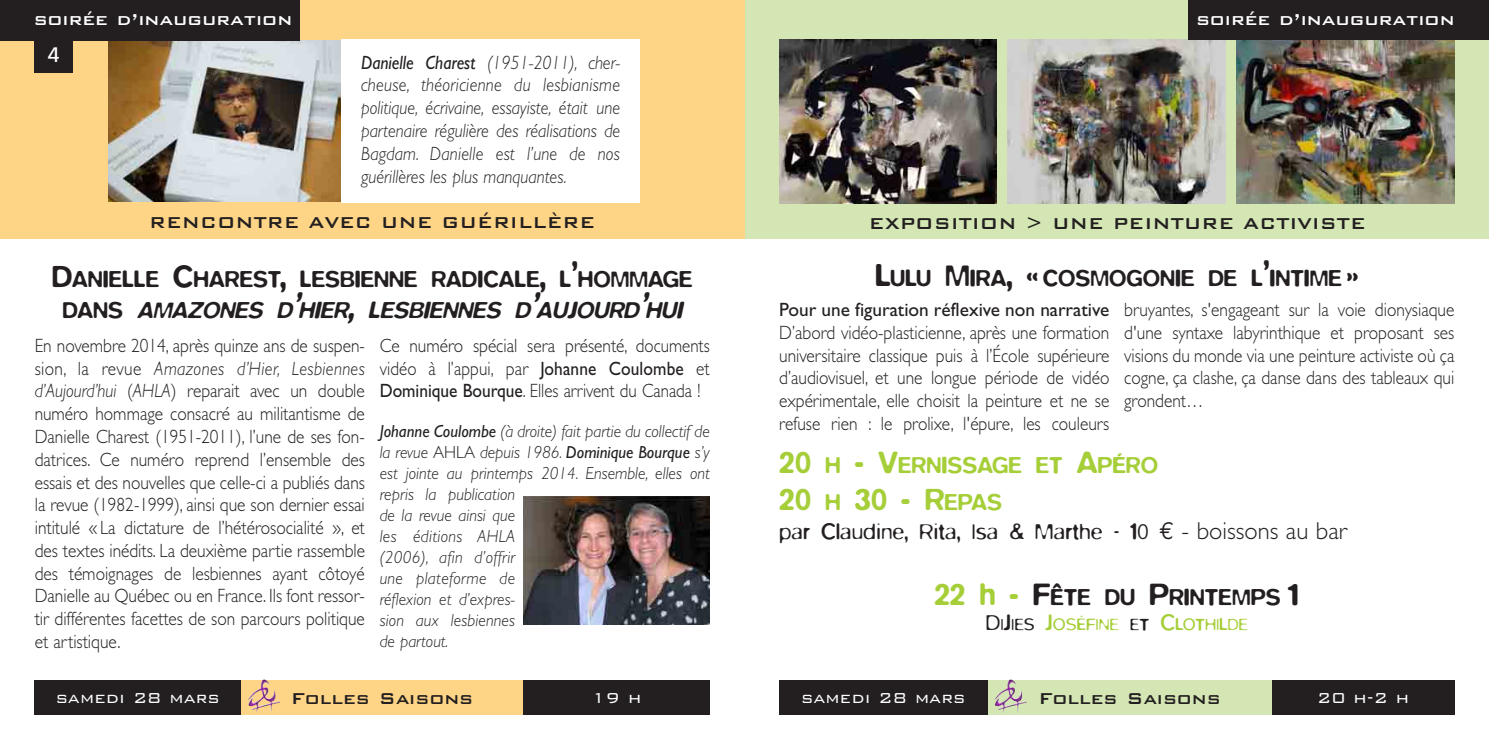
<style>
.page{position:relative;width:1489px;height:745px;background:#fff}
.page>*{position:absolute;margin:0;border:0;box-sizing:border-box;transform-origin:0 0}
.t1{font:500 31.5px "Blur";color:#a6ce39}
.t2{font:300 24.5px "Blur";color:#231f20}
.t3{font:500 23.62px/31.5px "Blur";color:#231f20;text-align:center}
.t4{font:500 23.62px "Blur";color:#a6ce39}
.t5{font:500 21px "Bank Gothic";color:#231f20}
.t6{font:500 21px "Bank Gothic";color:#fff}
.t7{font:21px "Frutiger";color:#fff}
.t8{font:300 19.25px/22.8px "Gill Sans";color:#231f20;text-align:justify;scale:.9 1}
.t9{font:italic 300 19.25px/22.8px "Gill Sans";color:#231f20;text-align:justify;scale:.9 1}
.t10{font:19.25px "Gill Sans";color:#231f20}
.t11{font:300 19.25px "Bank Gothic";color:#fff}
.t12{font:300 18.38px "Blur";color:#a6ce39}
.t13{font:italic 300 17.5px/21px "Gill Sans";color:#231f20;scale:.95 1}
.s1{font-weight:400}
.s2{font-size:31.5px}
.s3{font-style:italic}
.s4{font-style:italic;font-size:31.5px}
.s5{font-style:normal}
.s6{font-size:23.62px}
.s7{font-family:"Euro Mono";font-weight:400}
.s8{font-family:"Gill Sans"}
.s9{font-size:31.5px;color:#a6ce39}
.s10{font-size:24.5px;color:#231f20}
.s11{color:#231f20}
.s12{font-size:24.5px}
</style>
<div class="page">
<div style="left:738px;top:0;width:750px;height:239px;background:#d3e6b4"></div>
<div style="left:986px;top:680px;width:285px;height:34px;background:#d3e6b4"></div>
<div style="left:1271px;top:680px;width:182px;height:34px;background:#231f20"></div>
<div style="left:779px;top:680px;width:208px;height:34px;background:#231f20"></div>
<img style="left:779px;top:40px;width:217px;height:163px">
<img style="left:1007px;top:40px;width:218px;height:163px">
<img style="left:1236px;top:40px;width:217px;height:163px">
<img style="left:994px;top:679px;width:32px;height:32px">
<div style="left:1188px;top:0;width:300px;height:40px;background:#231f20"></div>
<div style="left:0;top:0;width:745px;height:239px;background:#fed586"></div>
<div style="left:240px;top:680px;width:289px;height:34px;background:#fed586"></div>
<div style="left:523px;top:680px;width:186px;height:34px;background:#231f20"></div>
<div style="left:35px;top:680px;width:206px;height:34px;background:#231f20"></div>
<img style="left:524px;top:496px;width:185px;height:128px">
<img style="left:248px;top:679px;width:32px;height:32px">
<img style="left:108px;top:40px;width:233px;height:162px">
<div style="left:341px;top:40px;width:299px;height:163px;background:#fff"></div>
<div style="left:35px;top:38px;width:38px;height:35px;background:#231f20"></div>
<div style="left:0;top:0;width:300px;height:41px;background:#231f20"></div>
<p class="t6" style="left:34px;top:3px;width:260px">soirée d’inauguration</p>
<p class="t7" style="left:48px;top:47px;width:13px">4</p>
<p class="t9" style="left:361px;top:52px;width:289px"><span class="s1">Danielle Charest</span> (1951-2011), cher&shy;cheuse, théoricienne du lesbianisme politique, écrivaine, essayiste, était une partenaire régulière des réalisations de Bagdam. Danielle est l’une de nos guérillères les plus manquantes.</p>
<p class="t5" style="left:149px;top:206px;width:447px">RENCONTRE AVEC UNE GUÉRILLÈRE</p>
<p class="t3" style="left:52px;top:262px;width:642px"><span class="s2">D</span>ANIELLE <span class="s2">C</span>HAREST<span class="s2">,</span> LESBIENNE RADICALE<span class="s2">,</span> L<span class="s2">’</span>HOMMAGE<br>DANS <span class="s3">AMAZONES D</span><span class="s4">’</span><span class="s3">HIER</span><span class="s4">,</span> <span class="s3">LESBIENNES D</span><span class="s4">’</span><span class="s3">AUJOURD</span><span class="s4">’</span><span class="s3">HUI</span></p>
<p class="t8" style="left:35px;top:335px;width:368px">En novembre 2014, après quinze ans de suspen&shy;sion, la revue <span class="s3">Amazones d’Hier, Lesbiennes d’Aujourd’hui</span> (<span class="s3">AHLA</span>) reparait avec un double numéro hommage consacré au militantisme de Danielle Charest (1951-2011), l’une de ses fon&shy;datrices. Ce numéro reprend l’ensemble des essais et des nouvelles que celle-ci a publiés dans la revue (1982-1999), ainsi que son dernier essai intitulé « La dictature de l’hétérosocialité », et des textes inédits. La deuxième partie rassemble des témoignages de lesbiennes ayant côtoyé Danielle au Québec ou en France. Ils font ressor&shy;tir différentes facettes de son parcours politique et artistique.</p>
<p class="t8" style="left:379px;top:335px;width:368px">Ce numéro spécial sera présenté, documents vidéo à l’appui, par <span class="s1">Johanne Coulombe</span> et <span class="s1">Dominique Bourque</span>. Elles arrivent du Canada !</p>
<p class="t13" style="left:379px;top:421px;width:349px"><span class="s1">Johanne Coulombe</span> (à droite) fait partie du collectif de la revue <span class="s5">AHLA</span> depuis 1986. <span class="s1">Dominique Bourque</span> s’y est jointe au printemps 2014. Ensemble, elles ont repris la publication<br>de la revue ainsi que<br>les éditions AHLA<br>(2006), afin d’offrir<br>une plateforme de<br>réflexion et d’expres-<br>sion aux lesbiennes<br>de partout.</p>
<p class="t11" style="left:56px;top:682px;width:166px">samedi 28 mars</p>
<p class="t5" style="left:291px;top:682px;width:184px">Folles Saisons</p>
<p class="t11" style="left:591px;top:682px;width:52px">19 h</p>
<p class="t6" style="left:1195px;top:3px;width:260px">soirée d’inauguration</p>
<p class="t5" style="left:868px;top:207px;width:498px">EXPOSITION &gt; UNE PEINTURE ACTIVISTE</p>
<p class="t3" style="left:875px;top:262px;width:484px"><span class="s2">L</span>ULU <span class="s2">M</span>IRA<span class="s2">, «</span> COSMOGONIE DE L<span class="s2">’</span>INTIME <span class="s2">»</span></p>
<p class="t10" style="left:779px;top:302px;width:331px">Pour une figuration réflexive non narrative</p>
<p class="t8" style="left:779px;top:322px;width:368px">D’abord vidéo-plasticienne, après une formation universitaire classique puis à l’École supérieure d’audiovisuel, et une longue période de vidéo expérimentale, elle choisit la peinture et ne se refuse rien : le prolixe, l'épure, les couleurs</p>
<p class="t8" style="left:1124px;top:300px;width:368px">bruyantes, s'engageant sur la voie dionysiaque d'une syntaxe labyrinthique et proposant ses visions du monde via une peinture activiste où ça cogne, ça clashe, ça danse dans des tableaux qui grondent…</p>
<p class="t4" style="left:779px;top:450px;width:380px"><span class="s2">20</span> H <span class="s2">- V</span>ERNISSAGE ET <span class="s2">A</span>PÉRO</p>
<h1 class="t1" style="left:779px;top:480px;width:224px">20 <span class="s6">H</span> 30 - R<span class="s6">EPAS</span></h1>
<p class="t2" style="left:779px;top:516px;width:569px">par Claudine, Rita, Isa &amp; Marthe - 10 <span class="s7">€</span> <span class="s8">- boissons au bar</span></p>
<p class="t3" style="left:934px;top:581px;width:366px"><span class="s9">22 h -</span> <span class="s2">F</span>ÊTE DU <span class="s2">P</span>RINTEMPS <span class="s2">1</span></p>
<p class="t12" style="left:985px;top:612px;width:264px"><span class="s10">D</span><span class="s11">I</span><span class="s10">J</span><span class="s11">IES</span> <span class="s12">J</span>OSÉFINE <span class="s11">ET</span> <span class="s12">C</span>LOTHILDE</p>
<p class="t11" style="left:801px;top:682px;width:166px">samedi 28 mars</p>
<p class="t5" style="left:1038px;top:682px;width:184px">Folles Saisons</p>
<p class="t11" style="left:1316px;top:682px;width:94px">20 h-2 h</p>
</div>
